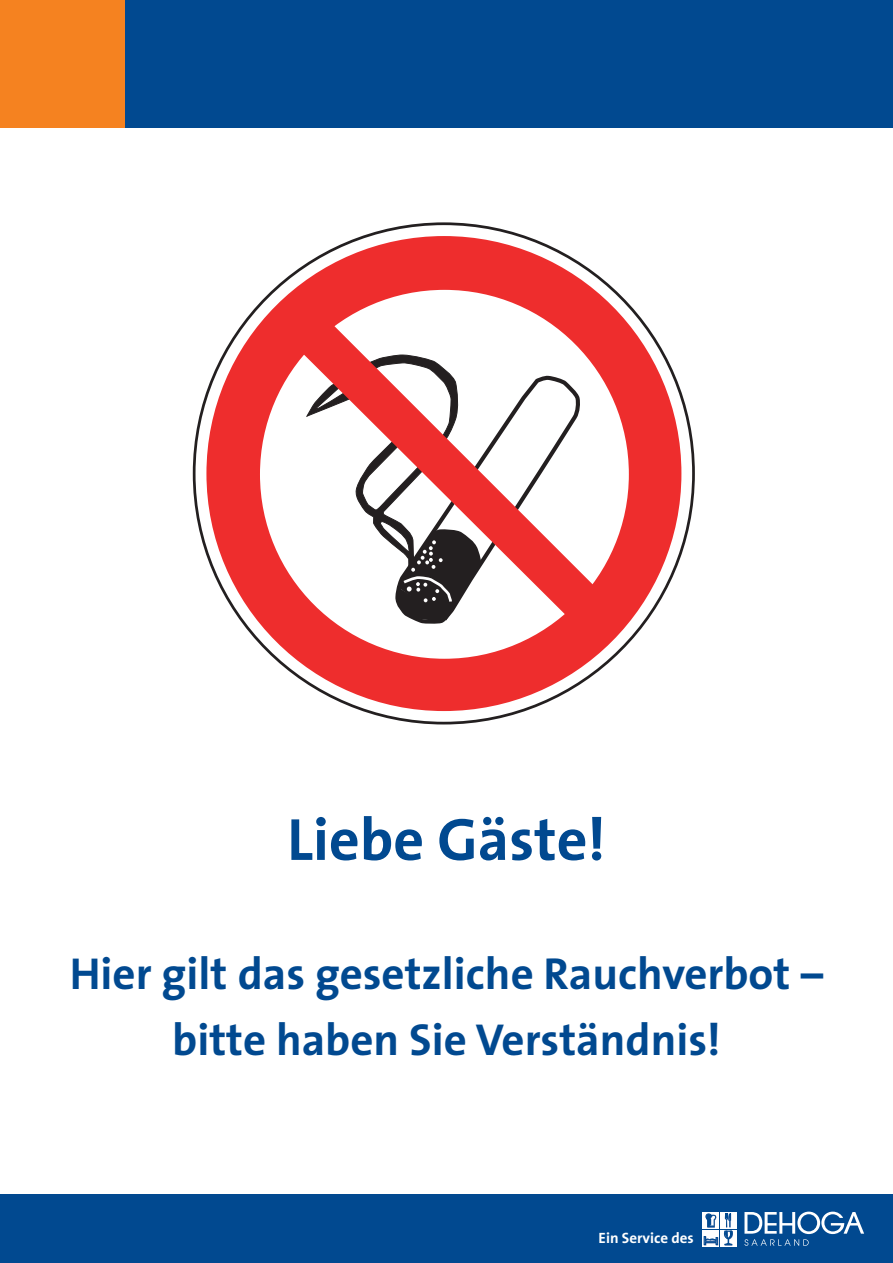
<style>
.page{position:relative;width:893px;height:1263px;background:#fff}
.page>*{position:absolute;margin:0;border:0;box-sizing:border-box;transform-origin:0 0}
.t1{font:700 60px "The Sans";color:#014990}
.t2{font:700 45px/66px "The Sans";color:#014990;text-align:center}
.t3{font:700 15px "The Sans";color:#fff}
</style>
<div class="page">
<div style="left:0;top:0;width:128px;height:128px;background:#f58220"></div>
<div style="left:125px;top:0;width:768px;height:128px;background:#014990"></div>
<div style="left:0;top:1195px;width:893px;height:68px;background:#014990"></div>
<div style="left:208px;top:237px;width:472px;height:473px;background:#ee2d2d;border-radius:50%"></div>
<div style="left:259px;top:288px;width:371px;height:372px;background:#fff;border-radius:50%"></div>
<svg style="left:297px;top:319px;width:302px;height:301px"></svg>
<svg style="left:307px;top:355px;width:176px;height:269px"></svg>
<div style="left:703px;top:1212px;width:16px;height:17px;background:#fff"></div>
<div style="left:720px;top:1212px;width:16px;height:17px;background:#fff"></div>
<div style="left:703px;top:1230px;width:16px;height:16px;background:#fff"></div>
<svg style="left:704px;top:1236px;width:14px;height:9px"></svg>
<div style="left:720px;top:1230px;width:16px;height:16px;background:#fff"></div>
<svg style="left:705px;top:1213px;width:12px;height:15px"></svg>
<svg style="left:724px;top:1213px;width:9px;height:32px"></svg>
<svg style="left:744px;top:1211px;width:120px;height:35px"></svg>
<h1 class="t1" style="left:287px;top:789px;width:320px">Liebe Gäste!</h1>
<p class="t2" style="left:70px;top:939px;width:755px">Hier gilt das gesetzliche Rauchverbot – bitte haben Sie Verständnis!</p>
<p class="t3" style="left:599px;top:1226px;width:97px">Ein Service des</p>
</div>
